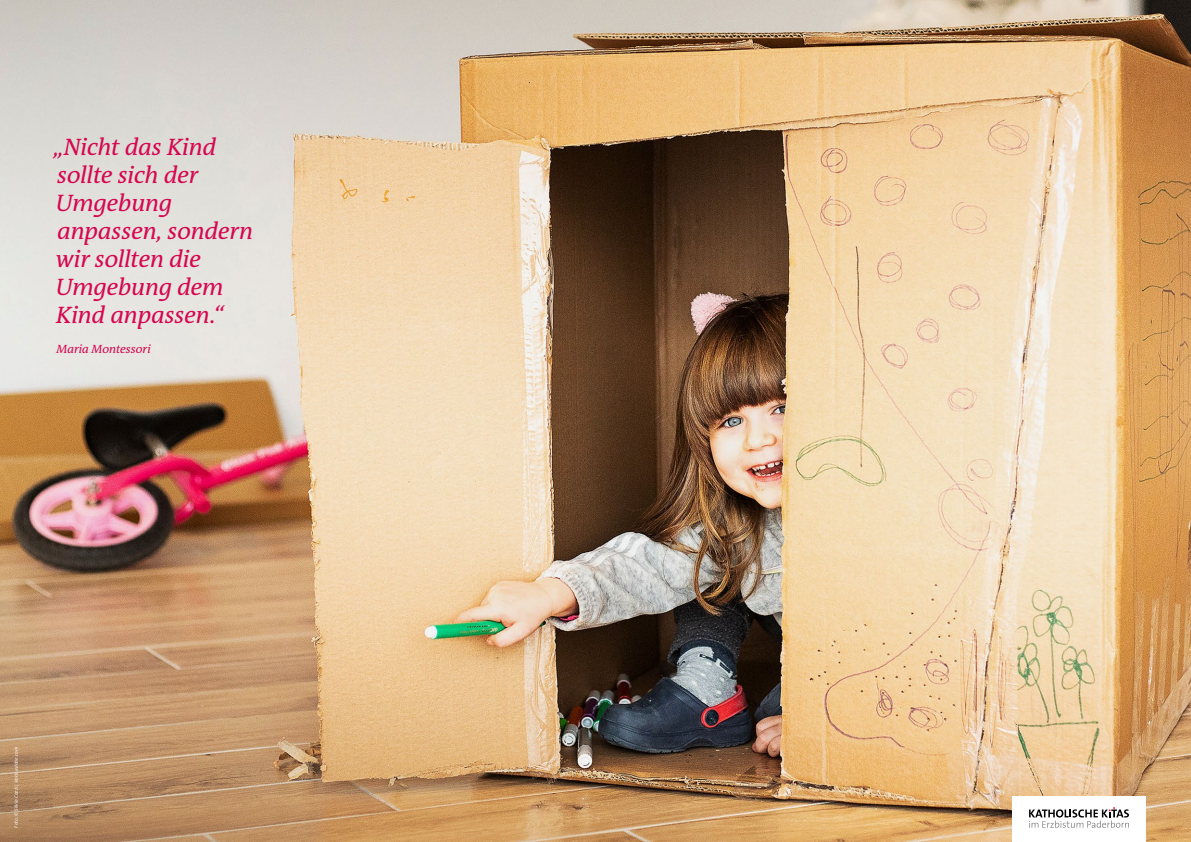
<style>
.page{position:relative;width:1191px;height:842px;background:#fff}
.page>*{position:absolute;margin:0;border:0;box-sizing:border-box;transform-origin:0 0}
.t1{font:italic 24px/28px "The Antiqua B W5 Plain";letter-spacing:-.01em;color:#d60651}
.t2{font:italic 12px "The Antiqua B W5 Plain";letter-spacing:-.01em;color:#d60651}
.t3{font:italic 5px "The Sans C4 s";letter-spacing:.015em;color:#fff}
</style>
<div class="page">
<img style="left:0;top:0;width:1191px;height:842px">
<div style="left:1012px;top:797px;width:133px;height:45px;background:#fff"></div>
<svg style="left:1029px;top:807px;width:100px;height:21px"></svg>
<p class="t1" style="left:54px;top:133px;width:201px">„Nicht das Kind sollte sich der<br>Umgebung anpassen, sondern wir sollten die<br>Umgebung dem<br>Kind anpassen.“</p>
<p class="t2" style="left:57px;top:341px;width:96px">Maria Montessori</p>
<p class="t3" style="left:13px;top:828px;width:82px;rotate:-90deg">Foto: © Silvia Cozzi | stock.adobe.com</p>
</div>
